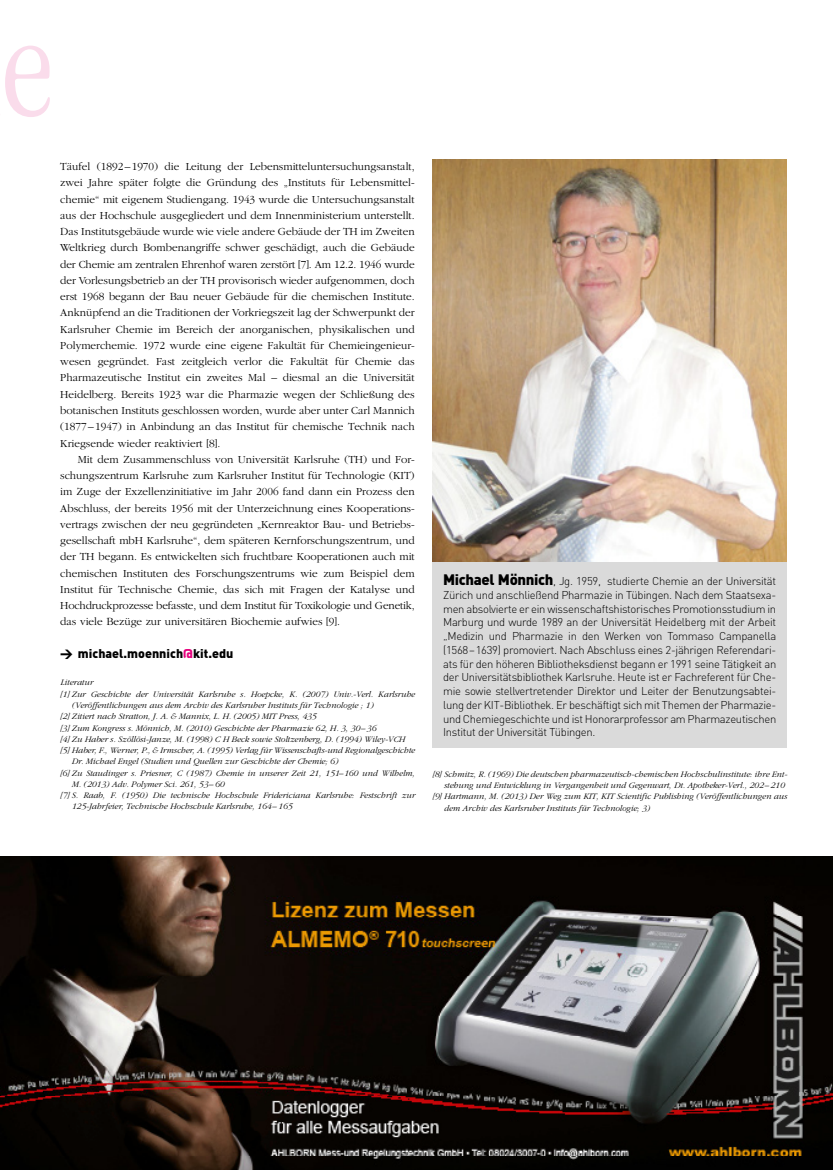
<style>
.page{position:relative;width:833px;height:1170px;background:#fff}
.page>*{position:absolute;margin:0;border:0;box-sizing:border-box;transform-origin:0 0}
.t1{font:300 condensed 150px "Garamond";color:#fadceb}
.t2{font:900 12.5px "DIN Pro";color:#000}
.t3{font:300 11.25px/16.2px "Garamond";color:#000;text-align:justify}
.t4{font:300 11.25px/13.8px "DIN Pro";letter-spacing:-.025em;color:#000;text-align:justify}
.t5{font:italic 300 8.75px "Garamond";color:#000}
.s1{font-family:"DIN"}
.s2{color:#e5007d}
.s3{font-family:"DIN";font-weight:900;font-size:15px}
</style>
<div class="page">
<img style="left:432px;top:159px;width:355px;height:403px">
<div style="left:432px;top:562px;width:355px;height:185px;background:#dadada"></div>
<img style="left:0;top:856px;width:833px;height:313px">
<h1 class="t1" style="left:3px;top:-13px;width:51px">e</h1>
<p class="t3" style="left:60px;top:158px;width:356px">Täufel (1892–1970) die Leitung der Lebensmitteluntersuchungsanstalt, zwei Jahre später folgte die Gründung des „Instituts für Lebensmittel&shy;chemie“ mit eigenem Studiengang. 1943 wurde die Untersuchungsanstalt aus der Hochschule ausgegliedert und dem Innenministerium unterstellt.<br>Das Institutsgebäude wurde wie viele andere Gebäude der TH im Zweiten Weltkrieg durch Bombenangriffe schwer geschädigt, auch die Gebäude der Chemie am zentralen Ehrenhof waren zerstört [7]. Am 12.2. 1946 wurde der Vorlesungsbetrieb an der TH provisorisch wieder aufgenommen, doch erst 1968 begann der Bau neuer Gebäude für die chemischen Institute.<br>Anknüpfend an die Traditionen der Vorkriegszeit lag der Schwerpunkt der Karlsruher Chemie im Bereich der anorganischen, physikalischen und Polymerchemie. 1972 wurde eine eigene Fakultät für Chemieingenieur&shy;wesen gegründet. Fast zeitgleich verlor die Fakultät für Chemie das Pharmazeutische Institut ein zweites Mal – diesmal an die Universität Heidelberg. Bereits 1923 war die Pharmazie wegen der Schließung des botanischen Instituts geschlossen worden, wurde aber unter Carl Mannich (1877–1947) in Anbindung an das Institut für chemische Technik nach Kriegsende wieder reaktiviert [8].</p>
<p class="t3" style="left:60px;top:451px;width:356px;text-indent:18px">Mit dem Zusammenschluss von Universität Karlsruhe (TH) und For&shy;schungszentrum Karlsruhe zum Karlsruher Institut für Technologie (KIT) im Zuge der Exzellenzinitiative im Jahr 2006 fand dann ein Prozess den Abschluss, der bereits 1956 mit der Unterzeichnung eines Kooperations&shy;vertrags zwischen der neu gegründeten „Kernreaktor Bau- und Betriebs&shy;gesellschaft mbH Karlsruhe“, dem späteren Kernforschungszentrum, und der TH begann. Es entwickelten sich fruchtbare Kooperationen auch mit chemischen Instituten des Forschungszentrums wie zum Beispiel dem Institut für Technische Chemie, das sich mit Fragen der Katalyse und Hochdruckprozesse befasste, und dem Institut für Toxikologie und Genetik, das viele Bezüge zur universitären Biochemie aufwies [9].</p>
<p class="t2" style="left:60px;top:645px;width:175px"><span class="s1">&gt;</span> michael.moennich<span class="s2">@</span>kit.edu</p>
<p class="t5" style="left:60px;top:678px;width:34px">Literatur</p>
<p class="t5" style="left:60px;top:689px;width:356px">[1] Zur Geschichte der Universität Karlsruhe s. Hoepcke, K. (2007) Univ.-Verl. Karlsruhe</p>
<p class="t5" style="left:72px;top:700px;width:303px">(Veröffentlichungen aus dem Archiv des Karlsruher Instituts für Technologie ; 1)</p>
<p class="t5" style="left:60px;top:711px;width:258px">[2] Zitiert nach Stratton, J. A. &amp; Mannix, L. H. (2005) MIT Press, 435</p>
<p class="t5" style="left:60px;top:723px;width:317px">[3] Zum Kongress s. Mönnich, M. (2010) Geschichte der Pharmazie 62, H. 3, 30–36</p>
<p class="t5" style="left:60px;top:734px;width:346px">[4] Zu Haber s. Szöllösi-Janze, M. (1998) C H Beck sowie Stoltzenberg, D. (1994) Wiley-VCH</p>
<p class="t5" style="left:60px;top:745px;width:356px">[5] Haber, F., Werner, P., &amp; Irmscher, A. (1995) Verlag für Wissenschafts-und Regionalgeschichte</p>
<p class="t5" style="left:71px;top:756px;width:268px">Dr. Michael Engel (Studien und Quellen zur Geschichte der Chemie; 6)</p>
<p class="t5" style="left:60px;top:768px;width:356px">[6] Zu Staudinger s. Priesner, C (1987) Chemie in unserer Zeit 21, 151–160 und Wilhelm,</p>
<p class="t5" style="left:72px;top:779px;width:154px">M. (2013) Adv. Polymer Sci. 261, 53–60</p>
<p class="t5" style="left:60px;top:790px;width:356px">[7] S. Raab, F. (1950) Die technische Hochschule Fridericiana Karlsruhe: Festschrift zur</p>
<p class="t5" style="left:72px;top:801px;width:222px">125-Jahrfeier, Technische Hochschule Karlsruhe, 164–165</p>
<p class="t4" style="left:443px;top:573px;width:335px"><span class="s3">Michael Mönnich</span>, Jg. 1959, studierte Chemie an der Universität Zürich und anschließend Pharmazie in Tübingen. Nach dem Staatsexa&shy;men absolvierte er ein wissenschaftshistorisches Promotionsstudium in Marburg und wurde 1989 an der Universität Heidelberg mit der Arbeit „Medizin und Pharmazie in den Werken von Tommaso Campanella (1568–1639) promoviert. Nach Abschluss eines 2-jährigen Referendari&shy;ats für den höheren Bibliotheksdienst begann er 1991 seine Tätigkeit an der Universitätsbibliothek Karlsruhe. Heute ist er Fachreferent für Che&shy;mie sowie stellvertretender Direktor und Leiter der Benutzungsabtei&shy;lung der KIT-Bibliothek. Er beschäftigt sich mit Themen der Pharmazie&shy;und Chemiegeschichte und ist Honorarprofessor am Pharmazeutischen Institut der Universität Tübingen.</p>
<p class="t5" style="left:432px;top:769px;width:356px">[8] Schmitz, R. (1969) Die deutschen pharmazeutisch-chemischen Hochschulinstitute: ihre Ent-</p>
<p class="t5" style="left:444px;top:780px;width:342px">stehung und Entwicklung in Vergangenheit und Gegenwart, Dt. Apotheker-Verl., 202–210</p>
<p class="t5" style="left:432px;top:792px;width:356px">[9] Hartmann, M. (2013) Der Weg zum KIT, KIT Scientific Publishing (Veröffentlichungen aus</p>
<p class="t5" style="left:444px;top:803px;width:208px">dem Archiv des Karlsruher Instituts für Technologie; 3)</p>
</div>
